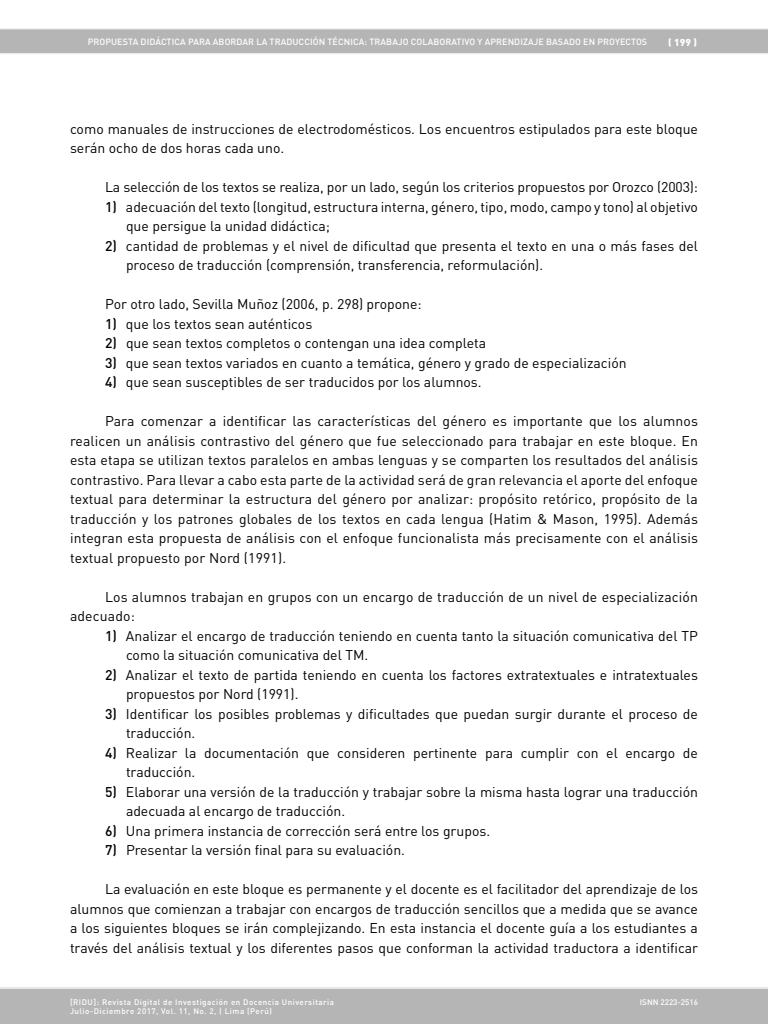
<style>
.page{position:relative;width:768px;height:1024px;background:#fff}
.page>*{position:absolute;margin:0;border:0;box-sizing:border-box;transform-origin:0 0}
.t1{font:14px/19.5px "DIN Pro";color:#000}
.t2{font:900 10px "DIN Pro";color:#fff}
.t3{font:500 9px "DIN Pro";letter-spacing:.01em;color:#fff}
.t4{font:500 8px/9px "DIN Pro";letter-spacing:.06em;color:#fff}
.t5{font:500 8px "DIN Pro";color:#fff}
.s1{font-weight:500}
</style>
<div class="page">
<div style="left:0;top:29px;width:768px;height:24px;background:#b6b5b5"></div>
<hr style="left:0;top:53px;width:768px;height:1px;background:#e7e7e8">
<hr style="left:0;top:29px;width:768px;height:1px;background:#e7e7e8">
<div style="left:0;top:988px;width:768px;height:36px;background:#b6b5b5"></div>
<hr style="left:0;top:987px;width:768px;height:2px;background:#e7e7e8">
<p class="t3" style="left:88px;top:36px;width:561px">PROPUESTA DIDÁCTICA PARA ABORDAR LA TRADUCCIÓN TÉCNICA: TRABAJO COLABORATIVO Y APRENDIZAJE BASADO EN PROYECTOS</p>
<p class="t2" style="left:668px;top:35px;width:30px">( 199 )</p>
<p class="t1" style="left:70px;top:118px;width:630px">como manuales de instrucciones de electrodomésticos. Los encuentros estipulados para este bloque serán ocho de dos horas cada uno.</p>
<p class="t1" style="left:105px;top:177px;width:595px">La selección de los textos se realiza, por un lado, según los criterios propuestos por Orozco (2003):</p>
<p class="t1" style="left:126px;top:196px;width:574px;text-indent:-21px"><span class="s1">1)</span> adecuación del texto (longitud, estructura interna, género, tipo, modo, campo y tono) al objetivo que persigue la unidad didáctica;</p>
<p class="t1" style="left:126px;top:235px;width:574px;text-indent:-21px"><span class="s1">2)</span> cantidad de problemas y el nivel de dificultad que presenta el texto en una o más fases del proceso de traducción (comprensión, transferencia, reformulación).</p>
<p class="t1" style="left:105px;top:294px;width:318px">Por otro lado, Sevilla Muñoz (2006, p. 298) propone:</p>
<p class="t1" style="left:105px;top:313px;width:209px"><span class="s1">1)</span> que los textos sean auténticos</p>
<p class="t1" style="left:105px;top:333px;width:383px"><span class="s1">2)</span> que sean textos completos o contengan una idea completa</p>
<p class="t1" style="left:105px;top:352px;width:523px"><span class="s1">3)</span> que sean textos variados en cuanto a temática, género y grado de especialización</p>
<p class="t1" style="left:105px;top:372px;width:378px"><span class="s1">4)</span> que sean susceptibles de ser traducidos por los alumnos.</p>
<p class="t1" style="left:70px;top:411px;width:630px;text-align:justify;text-indent:35px">Para comenzar a identificar las características del género es importante que los alumnos realicen un análisis contrastivo del género que fue seleccionado para trabajar en este bloque. En esta etapa se utilizan textos paralelos en ambas lenguas y se comparten los resultados del análisis contrastivo. Para llevar a cabo esta parte de la actividad será de gran relevancia el aporte del enfoque textual para determinar la estructura del género por analizar: propósito retórico, propósito de la traducción y los patrones globales de los textos en cada lengua (Hatim &amp; Mason, 1995). Además integran esta propuesta de análisis con el enfoque funcionalista más precisamente con el análisis textual propuesto por Nord (1991).</p>
<p class="t1" style="left:70px;top:586px;width:630px;text-indent:35px">Los alumnos trabajan en grupos con un encargo de traducción de un nivel de especialización adecuado:</p>
<p class="t1" style="left:126px;top:625px;width:573px;text-indent:-21px"><span class="s1">1)</span> Analizar el encargo de traducción teniendo en cuenta tanto la situación comunicativa del TP como la situación comunicativa del TM.</p>
<p class="t1" style="left:126px;top:664px;width:573px;text-indent:-21px"><span class="s1">2)</span> Analizar el texto de partida teniendo en cuenta los factores extratextuales e intratextuales propuestos por Nord (1991).</p>
<p class="t1" style="left:126px;top:703px;width:574px;text-indent:-21px"><span class="s1">3)</span> Identificar los posibles problemas y dificultades que puedan surgir durante el proceso de traducción.</p>
<p class="t1" style="left:126px;top:742px;width:573px;text-indent:-21px"><span class="s1">4)</span> Realizar la documentación que consideren pertinente para cumplir con el encargo de traducción.</p>
<p class="t1" style="left:126px;top:781px;width:574px;text-indent:-21px"><span class="s1">5)</span> Elaborar una versión de la traducción y trabajar sobre la misma hasta lograr una traducción adecuada al encargo de traducción.</p>
<p class="t1" style="left:105px;top:820px;width:387px"><span class="s1">6)</span> Una primera instancia de corrección será entre los grupos.</p>
<p class="t1" style="left:105px;top:840px;width:301px"><span class="s1">7)</span> Presentar la versión final para su evaluación.</p>
<p class="t1" style="left:70px;top:879px;width:630px;text-align:justify;text-indent:35px">La evaluación en este bloque es permanente y el docente es el facilitador del aprendizaje de los alumnos que comienzan a trabajar con encargos de traducción sencillos que a medida que se avance a los siguientes bloques se irán complejizando. En esta instancia el docente guía a los estudiantes a través del análisis textual y los diferentes pasos que conforman la actividad traductora a identificar</p>
<p class="t4" style="left:70px;top:997px;width:266px">[RIDU]: Revista Digital de Investigación en Docencia Universitaria<br>Julio-Diciembre 2017, Vol. 11, No. 2, | Lima (Perú)</p>
<p class="t5" style="left:640px;top:997px;width:60px">ISNN 2223-2516</p>
</div>
